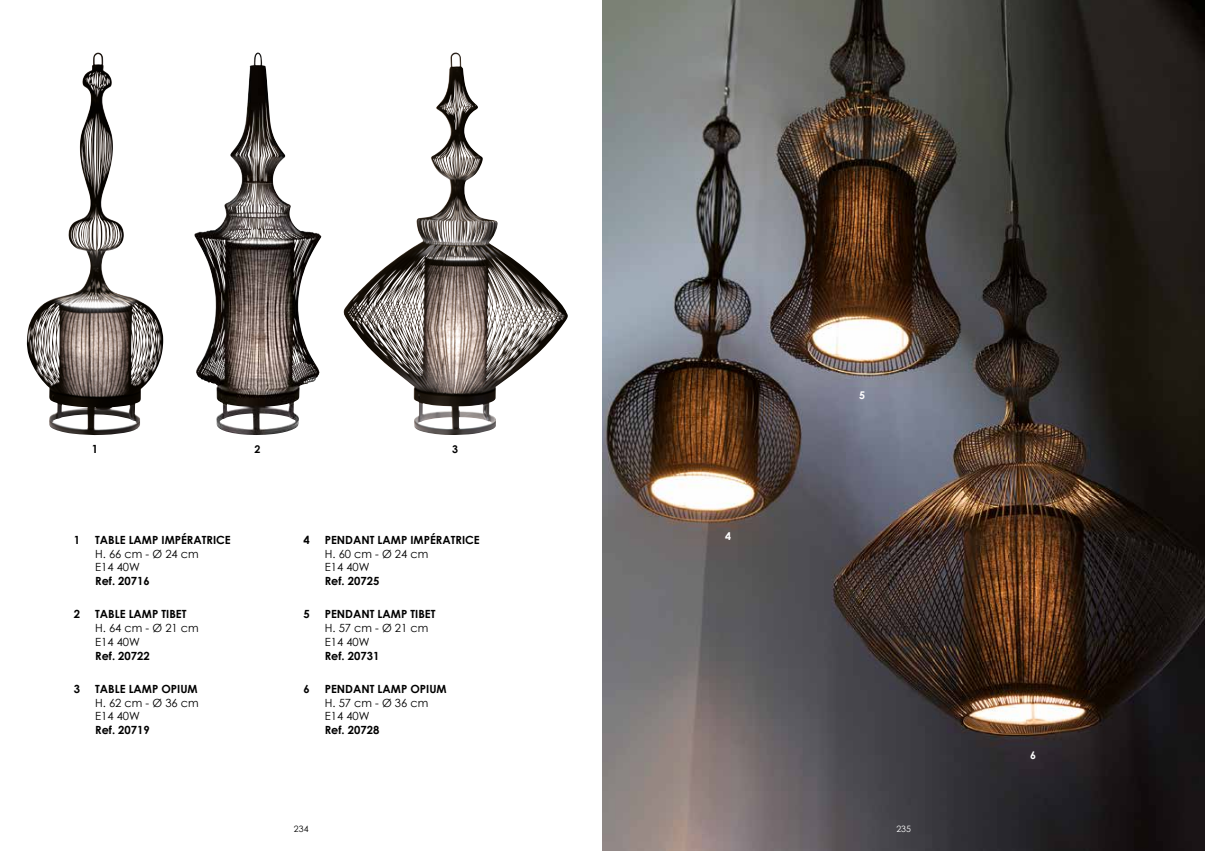
<style>
.page{position:relative;width:1205px;height:851px;background:#fff}
.page>*{position:absolute;margin:0;border:0;box-sizing:border-box;transform-origin:0 0}
.t1{font:700 11.25px "Century Gothic";color:#000}
.t2{font:11.25px/13.8px "Century Gothic";color:#000}
.t3{font:700 10.62px "Century Gothic";color:#fff}
.t4{font:700 10.62px "Century Gothic";color:#000}
.t5{font:8.75px "Century Gothic";color:#000}
.t6{font:8.75px "Century Gothic";color:#fff}
</style>
<div class="page">
<img style="left:602px;top:0;width:603px;height:850px">
<img style="left:26px;top:52px;width:137px;height:383px">
<img style="left:344px;top:52px;width:224px;height:383px">
<img style="left:194px;top:52px;width:126px;height:383px">
<p class="t1" style="left:92px;top:440px;width:8px">1</p>
<p class="t4" style="left:254px;top:440px;width:7px">2</p>
<p class="t4" style="left:452px;top:440px;width:7px">3</p>
<p class="t1" style="left:74px;top:531px;width:8px">1</p>
<p class="t1" style="left:95px;top:531px;width:137px">TABLE LAMP IMPÉRATRICE</p>
<p class="t2" style="left:95px;top:546px;width:105px">H. 66 cm - Ø 24 cm<br>E14 40W</p>
<p class="t1" style="left:95px;top:572px;width:56px">Ref. 20716</p>
<p class="t1" style="left:74px;top:605px;width:8px">2</p>
<p class="t1" style="left:95px;top:605px;width:93px">TABLE LAMP TIBET</p>
<p class="t2" style="left:95px;top:621px;width:105px">H. 64 cm - Ø 21 cm<br>E14 40W</p>
<p class="t1" style="left:95px;top:647px;width:56px">Ref. 20722</p>
<p class="t1" style="left:74px;top:680px;width:8px">3</p>
<p class="t1" style="left:95px;top:680px;width:104px">TABLE LAMP OPIUM</p>
<p class="t2" style="left:95px;top:695px;width:105px">H. 62 cm - Ø 36 cm<br>E14 40W</p>
<p class="t1" style="left:95px;top:721px;width:56px">Ref. 20719</p>
<p class="t1" style="left:303px;top:531px;width:8px">4</p>
<p class="t1" style="left:325px;top:531px;width:157px">PENDANT LAMP IMPÉRATRICE</p>
<p class="t2" style="left:325px;top:546px;width:105px">H. 60 cm - Ø 24 cm<br>E14 40W</p>
<p class="t1" style="left:325px;top:572px;width:56px">Ref. 20725</p>
<p class="t1" style="left:303px;top:605px;width:8px">5</p>
<p class="t1" style="left:325px;top:605px;width:112px">PENDANT LAMP TIBET</p>
<p class="t2" style="left:325px;top:621px;width:105px">H. 57 cm - Ø 21 cm<br>E14 40W</p>
<p class="t1" style="left:325px;top:646px;width:56px">Ref. 20731</p>
<p class="t1" style="left:303px;top:680px;width:8px">6</p>
<p class="t1" style="left:325px;top:680px;width:123px">PENDANT LAMP OPIUM</p>
<p class="t2" style="left:325px;top:695px;width:105px">H. 57 cm - Ø 36 cm<br>E14 40W</p>
<p class="t1" style="left:325px;top:721px;width:56px">Ref. 20728</p>
<p class="t3" style="left:725px;top:528px;width:7px">4</p>
<p class="t3" style="left:859px;top:387px;width:7px">5</p>
<p class="t5" style="left:294px;top:822px;width:16px">234</p>
<p class="t6" style="left:896px;top:822px;width:16px">235</p>
<p class="t3" style="left:1030px;top:747px;width:7px">6</p>
</div>
